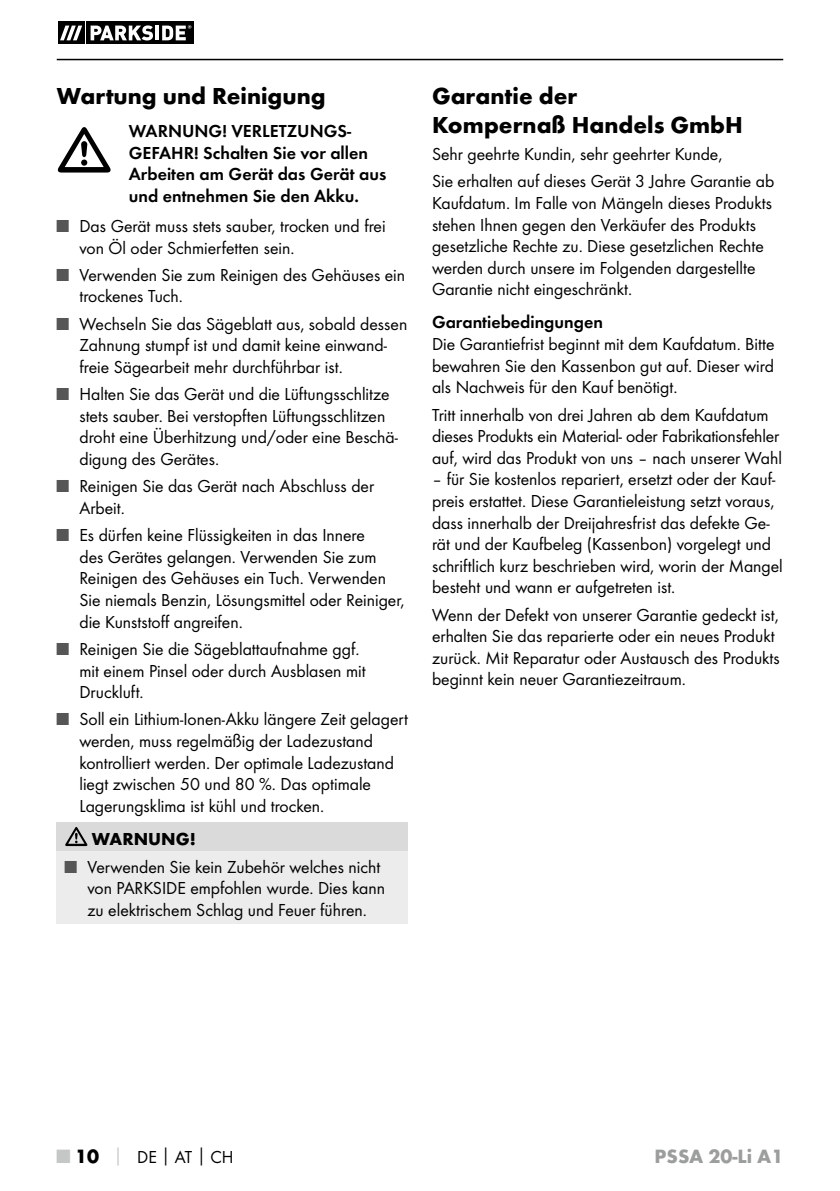
<style>
.page{position:relative;width:840px;height:1191px;background:#fff}
.page>*{position:absolute;margin:0;border:0;box-sizing:border-box;transform-origin:0 0}
.t1{font:700 24px/28.8px "Futura";color:#000}
.t2{font:700 20px "Futura";color:#9c9d9d}
.t3{font:18px/21.6px "Futura Boo";color:#000}
.t4{font:18px/21.6px "Futura Dem";color:#000}
.t5{font:700 18px "Futura";color:#000}
.s1{color:#565656}
.s2{font-family:"Futura";font-weight:700;font-size:20px;color:#c5c6c6}
.s3{font-family:"Futura";font-weight:700;font-size:20px}
.s4{font-family:"Futura";font-weight:700;color:#c5c6c6}
.s5{font-family:"Futura";font-weight:700}
</style>
<div class="page">
<hr style="left:57px;top:59px;width:725px;height:1px;background:#000">
<div style="left:57px;top:21px;width:137px;height:24px;background:linear-gradient(to bottom,#fff,#fff)"></div>
<svg style="left:58px;top:22px;width:26px;height:22px"></svg>
<div style="left:86px;top:22px;width:107px;height:22px;background:#000"></div>
<svg style="left:60px;top:26px;width:22px;height:14px"></svg>
<svg style="left:90px;top:25px;width:63px;height:15px"></svg>
<hr style="left:155px;top:26px;width:4px;height:14px;background:#fff">
<svg style="left:162px;top:25px;width:29px;height:15px"></svg>
<svg style="left:58px;top:127px;width:52px;height:45px"></svg>
<div style="left:57px;top:822px;width:351px;height:29px;background:#dadada"></div>
<div style="left:57px;top:851px;width:351px;height:72px;background:#ececed"></div>
<svg style="left:65px;top:827px;width:22px;height:19px"></svg>
<h1 class="t1" style="left:57px;top:81px;width:270px">Wartung und Reinigung</h1>
<p class="t4" style="left:129px;top:120px;width:259px">WARNUNG! VERLETZUNGS-<br>GEFAHR! Schalten Sie vor allen<br>Arbeiten am Gerät das Gerät aus und entnehmen Sie den Akku.</p>
<p class="t3" style="left:79px;top:215px;width:307px;text-indent:-23px"><span class="s1">■</span> Das Gerät muss stets sauber, trocken und frei von Öl oder Schmierfetten sein.</p>
<p class="t3" style="left:79px;top:264px;width:327px;text-indent:-23px"><span class="s1">■</span> Verwenden Sie zum Reinigen des Gehäuses ein trockenes Tuch.</p>
<p class="t3" style="left:79px;top:313px;width:329px;text-indent:-23px"><span class="s1">■</span> Wechseln Sie das Sägeblatt aus, sobald dessen<br>Zahnung stumpf ist und damit keine einwand&shy;freie Sägearbeit mehr durchführbar ist.</p>
<p class="t3" style="left:79px;top:383px;width:320px;text-indent:-23px"><span class="s1">■</span> Halten Sie das Gerät und die Lüftungsschlitze stets sauber. Bei verstopften Lüftungsschlitzen droht eine Überhitzung und/oder eine Beschä&shy;digung des Gerätes.</p>
<p class="t3" style="left:79px;top:475px;width:296px;text-indent:-23px"><span class="s1">■</span> Reinigen Sie das Gerät nach Abschluss der<br>Arbeit.</p>
<p class="t3" style="left:79px;top:524px;width:326px;text-indent:-23px"><span class="s1">■</span> Es dürfen keine Flüssigkeiten in das Innere<br>des Gerätes gelangen. Verwenden Sie zum Reinigen des Gehäuses ein Tuch. Verwenden Sie niemals Benzin, Lösungsmittel oder Reiniger, die Kunststoff angreifen.</p>
<p class="t3" style="left:79px;top:638px;width:287px;text-indent:-23px"><span class="s1">■</span> Reinigen Sie die Sägeblattaufnahme ggf. mit einem Pinsel oder durch Ausblasen mit<br>Druckluft.</p>
<p class="t3" style="left:79px;top:708px;width:330px;text-indent:-23px"><span class="s1">■</span> Soll ein Lithium-Ionen-Akku längere Zeit gelagert werden, muss regelmäßig der Ladezustand kontrolliert werden. Der optimale Ladezustand liegt zwischen 50 und 80 %. Das optimale Lagerungsklima ist kühl und trocken.</p>
<p class="t5" style="left:92px;top:827px;width:105px">WARNUNG!</p>
<p class="t3" style="left:87px;top:855px;width:299px;text-indent:-23px"><span class="s1">■</span> Verwenden Sie kein Zubehör welches nicht von PARKSIDE empfohlen wurde. Dies kann zu elektrischem Schlag und Feuer führen.</p>
<h1 class="t1" style="left:432px;top:81px;width:312px">Garantie der<br>Kompernaß -Handels -GmbH</h1>
<p class="t3" style="left:432px;top:140px;width:343px;line-height:27.2px">Sehr geehrte Kundin, sehr geehrter Kunde,<br>Sie erhalten auf dieses Gerät 3 Jahre Garantie ab</p>
<p class="t3" style="left:432px;top:192px;width:341px">Kaufdatum. Im Falle von Mängeln dieses Produkts stehen Ihnen gegen den Verkäufer des Produkts gesetzliche Rechte zu. Diese gesetzlichen Rechte werden durch unsere im Folgenden dargestellte Garantie nicht eingeschränkt.</p>
<p class="t4" style="left:432px;top:311px;width:172px">Garantiebedingungen</p>
<p class="t3" style="left:432px;top:333px;width:344px;text-align:justify">Die Garantiefrist beginnt mit dem Kaufdatum. Bitte bewahren Sie den Kassenbon gut auf. Dieser wird als Nachweis für den Kauf benötigt.</p>
<p class="t3" style="left:432px;top:403px;width:351px">Tritt innerhalb von drei Jahren ab dem Kaufdatum dieses Produkts ein Material- oder Fabrikationsfehler auf, wird das Produkt von uns – nach unserer Wahl</p>
<p class="t3" style="left:432px;top:468px;width:352px">– für Sie kostenlos repariert, ersetzt oder der Kauf&shy;preis erstattet. Diese Garantieleistung setzt voraus, dass innerhalb der Dreijahresfrist das defekte Ge&shy;rät und der Kaufbeleg (Kassenbon) vorgelegt und schriftlich kurz beschrieben wird, worin der Mangel besteht und wann er aufgetreten ist.</p>
<p class="t3" style="left:432px;top:604px;width:349px">Wenn der Defekt von unserer Garantie gedeckt ist, erhalten Sie das reparierte oder ein neues Produkt zurück. Mit Reparatur oder Austausch des Produkts beginnt kein neuer Garantiezeitraum.</p>
<p class="t3" style="left:57px;top:1145px;width:178px"><span class="s2">■</span> <span class="s3">10</span> <span class="s4">│</span> DE<span class="s5">│</span>AT<span class="s5">│</span>CH</p>
<p class="t2" style="left:654px;top:1143px;width:130px">PSSA 20-Li A1</p>
</div>
